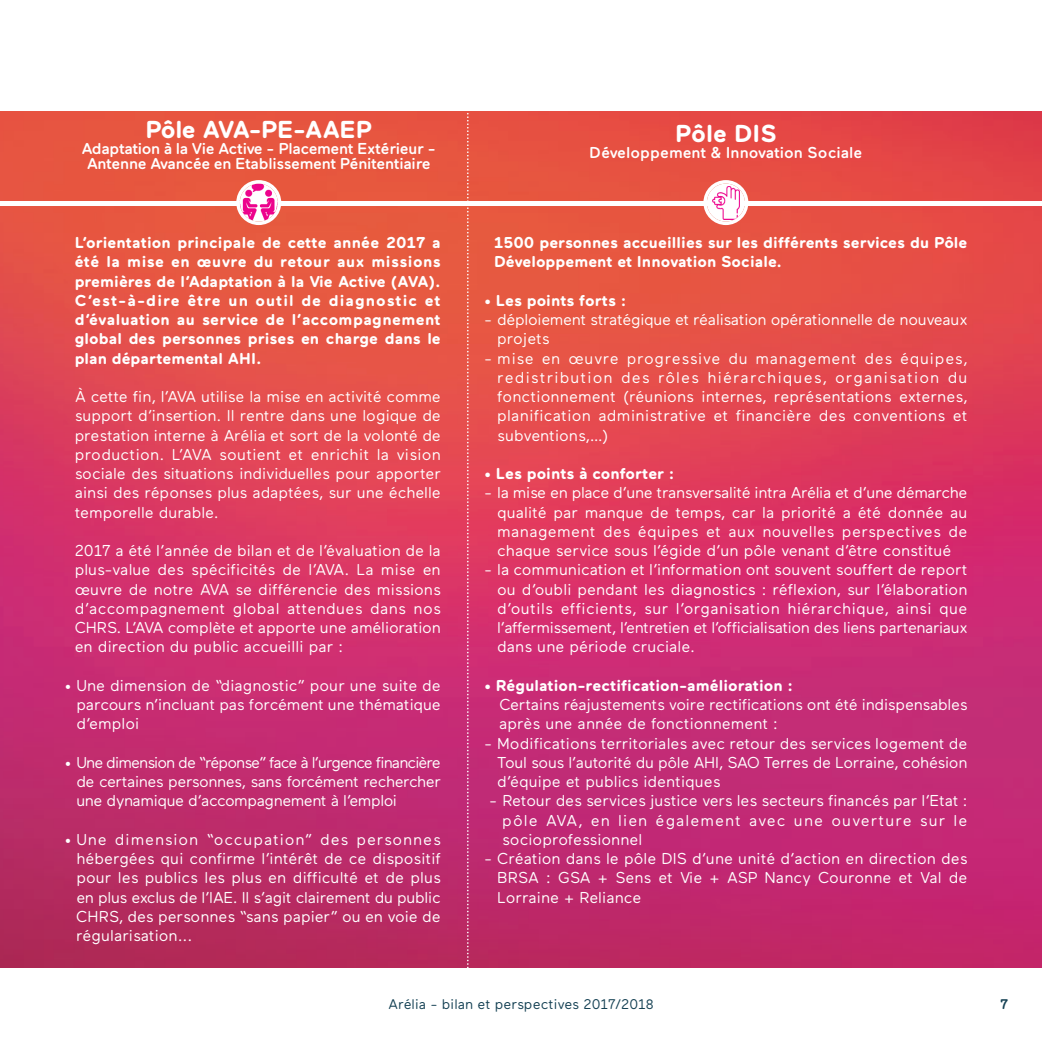
<style>
.page{position:relative;width:1042px;height:1042px;background:#fff}
.page>*{position:absolute;margin:0;border:0;box-sizing:border-box;transform-origin:0 0}
.t1{font:700 24.5px "Maax Rounded";letter-spacing:-.02em;color:#fff}
.t2{font:15.75px/19.2px "Maax Rounded";color:#fff;text-align:justify}
.t3{font:700 15.75px/19.2px "Maax Rounded";color:#fff;text-align:justify}
.t4{font:500 15.75px/15.8px "Maax Rounded";letter-spacing:-.02em;color:#fff;text-align:center}
.t5{font:15.75px/19.2px "Maax Rounded";letter-spacing:-.02em;color:#fff}
.t6{font:500 15.75px "Maax Rounded";color:#fff}
.t7{font:14px "Maax Rounded";color:#154154}
.t8{font:500 14px "Maax Rounded";color:#154154}
</style>
<div class="page">
<img style="left:0;top:112px;width:1042px;height:88px">
<img style="left:0;top:206px;width:1042px;height:761px">
<svg style="left:236px;top:180px;width:45px;height:45px"></svg>
<svg style="left:703px;top:180px;width:45px;height:45px"></svg>
<svg style="left:467px;top:111px;width:2px;height:857px;background:#e17589"></svg>
<h1 class="t1" style="left:145px;top:120px;width:228px">Pôle AVA-PE-AAEP</h1>
<p class="t4" style="left:81px;top:142px;width:356px">Adaptation à la Vie Active - Placement Extérieur -<br>Antenne Avancée en Etablissement Pénitentiaire</p>
<p class="t3" style="left:75px;top:234px;width:368px">L’orientation principale de cette année 2017 a été la mise en œuvre du retour aux missions premières de l’Adaptation à la Vie Active (AVA).<br>C’est-à-dire être un outil de diagnostic et d’évaluation au service de l’accompagnement global des personnes prises en charge dans le plan départemental AHI.</p>
<p class="t2" style="left:75px;top:388px;width:368px">à cette fin, l’ava utilise la mise en activité comme support d’insertion. il rentre dans une logique de prestation interne à arélia et sort de la volonté de production. l’ava soutient et enrichit la vision sociale des situations individuelles pour apporter ainsi des réponses plus adaptées, sur une échelle temporelle durable.</p>
<p class="t2" style="left:75px;top:542px;width:368px">2017 a été l’année de bilan et de l’évaluation de la plus-value des spécificités de l’ava. la mise en œuvre de notre ava se différencie des missions d’accompagnement global attendues dans nos cHrs. l’ava complète et apporte une amélioration en direction du public accueilli par :</p>
<p class="t2" style="left:76px;top:677px;width:366px;text-indent:-12px">• Une dimension de “diagnostic” pour une suite de parcours n’incluant pas forcément une thématique d’emploi</p>
<p class="t2" style="left:76px;top:754px;width:366px;text-indent:-12px">• Une dimension de “réponse” face à l’urgence financière de certaines personnes, sans forcément rechercher une dynamique d’accompagnement à l’emploi</p>
<p class="t2" style="left:76px;top:831px;width:366px;text-indent:-12px">• Une dimension “occupation” des personnes hébergées qui confirme l’intérêt de ce dispositif pour les publics les plus en difficulté et de plus en plus exclus de l’iae. il s’agit clairement du public cHrs, des personnes “sans papier” ou en voie de régularisation...</p>
<h1 class="t1" style="left:675px;top:125px;width:103px">Pôle DIS</h1>
<p class="t6" style="left:589px;top:147px;width:275px">Développement &amp; Innovation Sociale</p>
<p class="t3" style="left:494px;top:234px;width:475px">1500 personnes accueillies sur les différents services du Pôle<br>Développement et Innovation Sociale.</p>
<p class="t3" style="left:484px;top:292px;width:144px">• Les points forts :</p>
<p class="t5" style="left:497px;top:311px;width:472px;text-indent:-13px">- déploiement stratégique et réalisation opérationnelle de nouveaux projets</p>
<p class="t2" style="left:497px;top:350px;width:472px;text-indent:-13px">- mise en œuvre progressive du management des équipes, redistribution des rôles hiérarchiques, organisation du fonctionnement (réunions internes, représentations externes, planification administrative et financière des conventions et subventions,…)</p>
<p class="t3" style="left:484px;top:465px;width:192px">• Les points à conforter :</p>
<p class="t2" style="left:497px;top:485px;width:472px;text-indent:-13px">- la mise en place d’une transversalité intra arélia et d’une démarche qualité par manque de temps, car la priorité a été donnée au management des équipes et aux nouvelles perspectives de chaque service sous l’égide d’un pôle venant d’être constitué</p>
<p class="t2" style="left:497px;top:561px;width:472px;text-indent:-13px">- la communication et l’information ont souvent souffert de report ou d’oubli pendant les diagnostics : réflexion, sur l’élaboration d’outils efficients, sur l’organisation hiérarchique, ainsi que l’affermissement, l’entretien et l’officialisation des liens partenariaux dans une période cruciale.</p>
<p class="t3" style="left:484px;top:677px;width:310px">• Régulation-rectification-amélioration :</p>
<p class="t2" style="left:499px;top:696px;width:470px">certains réajustements voire rectifications ont été indispensables après une année de fonctionnement :</p>
<p class="t2" style="left:497px;top:735px;width:472px;text-indent:-13px">- Modifications territoriales avec retour des services logement de toul sous l’autorité du pôle aHi, saO terres de lorraine, cohésion d’équipe et publics identiques</p>
<p class="t2" style="left:502px;top:792px;width:467px;text-indent:-13px">- retour des services justice vers les secteurs financés par l’etat : pôle ava, en lien également avec une ouverture sur le socioprofessionnel</p>
<p class="t2" style="left:497px;top:850px;width:472px;text-indent:-13px">- création dans le pôle dis d’une unité d’action en direction des Brsa : Gsa + sens et vie + asp nancy couronne et val de lorraine + reliance</p>
<p class="t7" style="left:388px;top:998px;width:267px">arélia - bilan et perspectives 2017/2018</p>
<p class="t8" style="left:1000px;top:998px;width:10px">7</p>
</div>
